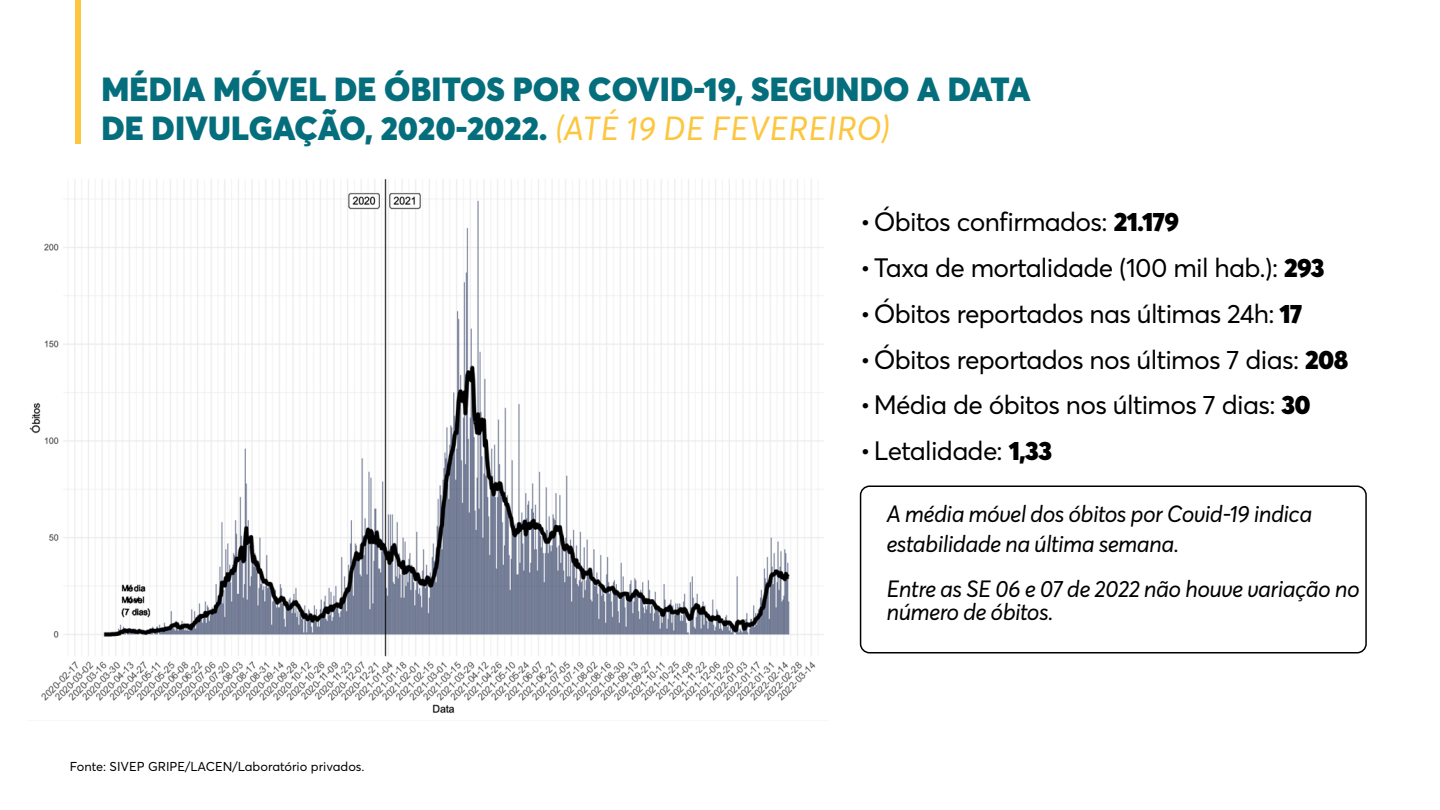
<style>
.page{position:relative;width:1440px;height:810px;background:#fff}
.page>*{position:absolute;margin:0;border:0;box-sizing:border-box;transform-origin:0 0}
.t1{font:900 33px/39px "Averta";letter-spacing:.005em;color:#056e7d}
.t2{font:26.25px "Averta";letter-spacing:-.025em;color:#000}
.t3{font:italic 23.25px/30.8px "Averta";letter-spacing:-.025em;color:#000}
.t4{font:12.75px "Averta";color:#000}
.s1{font-weight:400;font-style:italic;color:#fcc63f}
.s2{font-weight:900}
</style>
<div class="page">
<div style="left:75px;top:0;width:6px;height:144px;background:#fcc63f"></div>
<img style="left:29px;top:178px;width:795px;height:536px">
<div style="left:860px;top:485px;width:507px;height:168px;border:2px solid #000;border-radius:9px"></div>
<p class="t1" style="left:101px;top:70px;width:931px">MÉDIA MÓVEL DE ÓBITOS POR COVID-19, SEGUNDO A DATA<br>DE DIVULGAÇÃO, 2020-2022. <span class="s1">(ATÉ 19 DE FEVEREIRO)</span></p>
<p class="t2" style="left:860px;top:206px;width:320px">•Óbitos confirmados: <span class="s2">21.179</span></p>
<p class="t2" style="left:860px;top:251px;width:466px">•Taxa de mortalidade (100 mil hab.): <span class="s2">293</span></p>
<p class="t2" style="left:860px;top:297px;width:444px">•Óbitos reportados nas últimas 24h: <span class="s2">17</span></p>
<p class="t2" style="left:860px;top:343px;width:490px">•Óbitos reportados nos últimos 7 dias: <span class="s2">208</span></p>
<p class="t2" style="left:860px;top:389px;width:452px">•Média de óbitos nos últimos 7 dias: <span class="s2">30</span></p>
<p class="t2" style="left:860px;top:434px;width:193px">•Letalidade: <span class="s2">1,33</span></p>
<p class="t4" style="left:70px;top:759px;width:296px">Fonte: SIVEP GRIPE/LACEN/Laboratório privados.</p>
<p class="t3" style="left:886px;top:499px;width:427px">A média móvel dos óbitos por Covid-19 indica estabilidade na última semana.</p>
<p class="t3" style="left:886px;top:579px;width:475px;line-height:22.5px">Entre as SE 06 e 07 de 2022 não houve variação no número de óbitos.</p>
</div>
